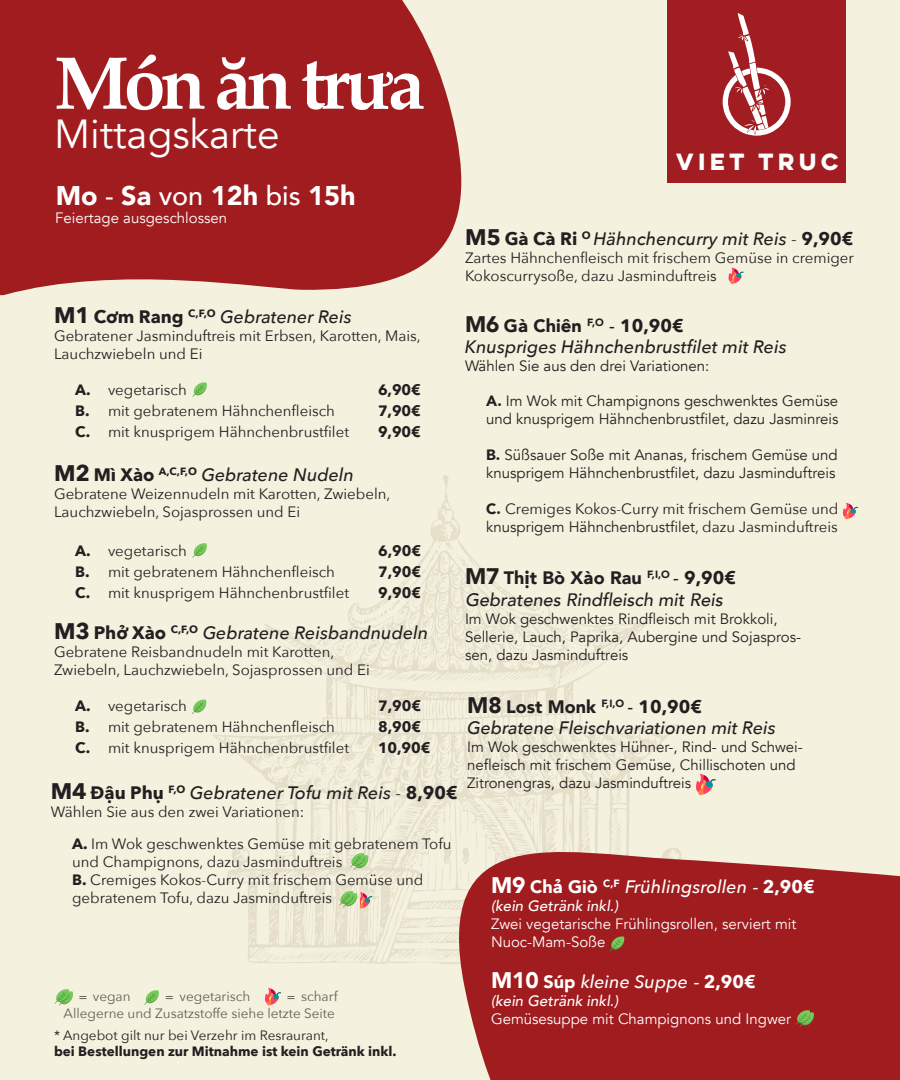
<style>
.page{position:relative;width:900px;height:1080px;background:#f4f1df}
.page>*{position:absolute;margin:0;border:0;box-sizing:border-box;transform-origin:0 0}
.t1{font:700 75px "Palatino";letter-spacing:-.07em;color:#fff}
.t2{font:40.5px "Avenir";color:#fff}
.t3{font:900 27px "Avenir";color:#fff}
.t4{font:700 21px "Lulo Clean W01 One";color:#fff}
.t5{font:italic 500 18px "Avenir Next";color:#231f20}
.t6{font:italic 500 18px "Avenir Next";color:#fff}
.t7{font:900 18px "Avenir";color:#231f20}
.t8{font:italic 500 18px "Avenir";color:#231f20}
.t9{font:700 18px "Avenir Next";color:#231f20}
.t10{font:15px/18px "Avenir Next";color:#231f20}
.t11{font:15px/18px "Avenir";color:#231f20}
.t12{font:15px/18px "Avenir";color:#fff}
.t13{font:700 15px "Avenir Next";color:#231f20}
.t14{font:italic 500 15px "Avenir";color:#fff}
.t15{font:13.5px/17.4px "Avenir Next";color:#231f20;text-align:right}
.t16{font:700 13.5px "Avenir Next";color:#231f20}
.s1{font-weight:500}
.s2{font-weight:700;font-style:normal;font-size:22.5px}
.s3{font-weight:700;font-style:normal}
.s4{font-weight:400;font-style:normal}
.s5{font-family:"Avenir"}
.s6{font-weight:700}
.s7{font-family:"Avenir";font-weight:900;font-size:22.5px}
.s8{font-family:"Avenir";font-weight:900}
.s9{font-family:"Avenir";font-weight:500}
.s10{font-weight:900}
.s11{font-family:"Avenir Next"}
.s12{font-size:22.5px}
.s13{font-family:"Avenir Next";font-weight:700}
.s14{font-family:"Avenir";font-weight:900;font-style:normal;font-size:22.5px}
.s15{font-family:"Avenir";font-weight:900;font-style:normal}
</style>
<div class="page">
<div style="left:667px;top:0;width:179px;height:183px;background:#a11d21"></div>
<svg style="left:723px;top:13px;width:68px;height:123px"></svg>
<img style="left:213px;top:476px;width:466px;height:488px">
<svg style="left:0;top:0;width:462px;height:296px;background:#a62c2e"></svg>
<svg style="left:192px;top:382px;width:15px;height:15px"></svg>
<svg style="left:192px;top:543px;width:15px;height:15px"></svg>
<svg style="left:192px;top:700px;width:14px;height:14px"></svg>
<svg style="left:348px;top:853px;width:22px;height:17px"></svg>
<svg style="left:339px;top:891px;width:33px;height:18px"></svg>
<svg style="left:729px;top:267px;width:15px;height:17px"></svg>
<svg style="left:696px;top:774px;width:20px;height:21px"></svg>
<svg style="left:430px;top:818px;width:470px;height:262px;fill:#a01c1f"></svg>
<svg style="left:796px;top:1010px;width:18px;height:17px"></svg>
<svg style="left:610px;top:936px;width:14px;height:15px"></svg>
<svg style="left:265px;top:988px;width:16px;height:18px"></svg>
<svg style="left:843px;top:503px;width:15px;height:16px"></svg>
<svg style="left:55px;top:989px;width:18px;height:17px"></svg>
<svg style="left:144px;top:990px;width:15px;height:15px"></svg>
<p class="t1" style="left:54px;top:19px;width:373px">Món ăn trưa</p>
<p class="t2" style="left:54px;top:109px;width:227px">Mittagskarte</p>
<p class="t3" style="left:56px;top:172px;width:301px">Mo <span class="s1">-</span> Sa <span class="s1">von</span> 12h <span class="s1">bis</span> 15h</p>
<p class="t12" style="left:55px;top:209px;width:173px">Feiertage ausgeschlossen</p>
<h3 class="t4" style="left:676px;top:146px;width:168px">VIET TRUC</h3>
<p class="t5" style="left:465px;top:223px;width:390px"><span class="s2">M5</span> <span class="s3">Gà Cà Ri</span> <sup>O</sup> Hähnchencurry mit Reis <span class="s4">-</span> <span class="s3">9,90€</span></p>
<p class="t10" style="left:465px;top:248px;width:390px">Zartes Hähnchenfleisch mit frischem Gemüse in cremiger<br>Kokoscurrysoße, dazu Jasminduftrei<span class="s5">s</span></p>
<p class="t5" style="left:54px;top:301px;width:299px"><span class="s2">M1</span> <span class="s3">Cơm Rang</span> <sup>C,F,O</sup> Gebratener Reis</p>
<p class="t10" style="left:54px;top:326px;width:368px">Gebratener Jasminduftreis mit Erbsen, Karotten, Mais,<br>Lauchzwiebeln und Ei</p>
<p class="t10" style="left:75px;top:380px;width:113px"><span class="s6">A.</span> vegetarisch</p>
<p class="t13" style="left:378px;top:376px;width:44px">6,90€</p>
<p class="t10" style="left:75px;top:401px;width:261px"><span class="s6">B.</span> mit gebratenem Hähnchenfleisch</p>
<p class="t13" style="left:378px;top:397px;width:44px">7,90€</p>
<p class="t10" style="left:75px;top:422px;width:275px"><span class="s6">C.</span> mit knusprigem Hähnchenbrustfilet</p>
<p class="t13" style="left:378px;top:418px;width:44px">9,90€</p>
<p class="t5" style="left:54px;top:459px;width:302px"><span class="s2">M2</span> <span class="s3">Mì Xào</span> <sup>A,C,F,O</sup> Gebratene Nudeln</p>
<p class="t10" style="left:54px;top:484px;width:338px">Gebratene Weizennudeln mit Karotten, Zwiebeln,<br>Lauchzwiebeln, Sojasprossen und Ei</p>
<p class="t10" style="left:75px;top:541px;width:113px"><span class="s6">A.</span> vegetarisch</p>
<p class="t13" style="left:378px;top:538px;width:45px">6,90€</p>
<p class="t10" style="left:75px;top:562px;width:261px"><span class="s6">B.</span> mit gebratenem Hähnchenfleisch</p>
<p class="t13" style="left:378px;top:559px;width:45px">7,90€</p>
<p class="t10" style="left:75px;top:583px;width:275px"><span class="s6">C.</span> mit knusprigem Hähnchenbrustfilet</p>
<p class="t13" style="left:378px;top:580px;width:45px">9,90€</p>
<p class="t9" style="left:465px;top:310px;width:220px"><span class="s7">M6</span> <span class="s8">G</span>à <span class="s8">Chi</span>ê<span class="s8">n</span> <sup>F,O</sup> <span class="s9">-</span> 10,90€</p>
<p class="t5" style="left:465px;top:332px;width:323px">Knuspriges Hähnchenbrustfilet mit Reis</p>
<p class="t11" style="left:465px;top:357px;width:246px">Wählen Sie aus den drei Variationen:</p>
<p class="t11" style="left:486px;top:392px;width:354px"><span class="s10">A.</span> Im Wok mit Champignons geschwenktes Gemüse und knusprigem Hähnchenbrustfilet, dazu Jasminreis</p>
<p class="t11" style="left:486px;top:446px;width:353px"><span class="s10">B.</span> Süßsauer Soße mit Ananas, frischem Gemüse und</p>
<p class="t11" style="left:486px;top:464px;width:351px">knusprigem Hähnchenbrustfilet, dazu Jasminduftreis</p>
<p class="t10" style="left:486px;top:499px;width:354px"><span class="s8">C.</span> Cremiges Kokos-Curry mit frischem Gemüse und</p>
<p class="t11" style="left:486px;top:518px;width:353px">knusprigem Hähnchenbrustfilet<span class="s11">, dazu Jasminduftreis</span></p>
<p class="t7" style="left:465px;top:562px;width:273px"><span class="s12">M7</span> Th<span class="s13">ị</span>t Bò X<span class="s13">à</span>o Rau <sup>F,I,O</sup> <span class="s1">-</span> <span class="s13">9,90€</span></p>
<p class="t8" style="left:465px;top:589px;width:259px">Gebratenes Rindfleisch mit Reis</p>
<p class="t11" style="left:465px;top:610px;width:338px">Im Wok geschwenktes Rindfleisch mit Brokkoli,<br>Sellerie, Lauch, Paprika, Aubergine und Sojaspros&shy;sen, dazu Jasminduftreis</p>
<p class="t5" style="left:54px;top:618px;width:376px"><span class="s2">M3</span> <span class="s3">Phở Xào</span> <sup>C,F,O</sup> Gebratene Reisbandnudeln</p>
<p class="t10" style="left:54px;top:642px;width:282px">Gebratene Reisbandnudeln mit Karotten,</p>
<p class="t10" style="left:54px;top:660px;width:317px">Zwiebeln, Lauchzwiebeln, Sojasprossen und Ei</p>
<p class="t10" style="left:75px;top:696px;width:113px"><span class="s6">A.</span> vegetarisch</p>
<p class="t13" style="left:378px;top:693px;width:45px">7,90€</p>
<p class="t10" style="left:75px;top:717px;width:261px"><span class="s6">B.</span> mit gebratenem Hähnchenfleisch</p>
<p class="t13" style="left:378px;top:714px;width:45px">8,90€</p>
<p class="t10" style="left:75px;top:738px;width:275px"><span class="s6">C.</span> mit knusprigem Hähnchenbrustfilet</p>
<p class="t13" style="left:378px;top:735px;width:54px">10,90€</p>
<p class="t5" style="left:51px;top:777px;width:409px"><span class="s2">M4</span> <span class="s3">Đậu Phụ</span> <sup>F,O</sup> Gebratener Tofu mit Reis <span class="s4">-</span> <span class="s3">8,90€</span></p>
<p class="t10" style="left:51px;top:802px;width:255px">Wählen Sie aus den zwei Variationen:</p>
<p class="t10" style="left:72px;top:834px;width:381px"><span class="s6">A.</span> Im Wok geschwenktes Gemüse mit gebratenem Tofu und Champignons, dazu Jasminduftreis</p>
<p class="t10" style="left:72px;top:870px;width:353px"><span class="s6">B.</span> Cremiges Kokos-Curry mit frischem Gemüse und</p>
<p class="t10" style="left:72px;top:888px;width:262px">gebratenem Tofu, dazu Jasminduftreis</p>
<p class="t7" style="left:467px;top:691px;width:236px"><span class="s12">M8</span> Lost Monk <sup>F,I,O</sup> <span class="s1">-</span> <span class="s13">10,90€</span></p>
<p class="t5" style="left:467px;top:713px;width:310px">Gebratene Fleischvariationen mit Reis</p>
<p class="t11" style="left:467px;top:738px;width:337px">Im Wok geschwenktes Hühner-, Rind- und Schwei&shy;nefleisch mit frischem Gemüse, Chillischoten und<br>Zitronengras, dazu Jasminduftreis</p>
<p class="t6" style="left:491px;top:871px;width:325px"><span class="s14">M9</span> <span class="s15">Ch</span><span class="s3">ả</span> <span class="s15">Giò</span> <sup>C,F</sup> Frühlingsrollen <span class="s5">-</span> <span class="s3">2,90€</span></p>
<p class="t14" style="left:491px;top:897px;width:129px">(kein Getränk inkl.)</p>
<p class="t12" style="left:491px;top:915px;width:307px">Zwei vegetarische Frühlingsrollen, serviert mit<br>Nuoc-Mam-Soße</p>
<p class="t15" style="left:64px;top:987px;width:276px">scharf<br>Allegerne und Zusatzstoffe siehe letzte Seite</p>
<p class="t15" style="left:93px;top:987px;width:39px">vegan</p>
<p class="t15" style="left:180px;top:987px;width:72px">vegetarisch</p>
<p class="t15" style="left:54px;top:1026px;width:276px">* Angebot gilt nur bei Verzehr im Resraurant,</p>
<p class="t16" style="left:54px;top:1039px;width:344px">bei Bestellungen zur Mitnahme ist kein Getränk inkl.</p>
<p class="t6" style="left:491px;top:966px;width:266px"><span class="s14">M10</span> <span class="s15">Súp</span> kleine Suppe <span class="s5">-</span> <span class="s3">2,90€</span></p>
<p class="t14" style="left:491px;top:992px;width:129px">(kein Getränk inkl.)</p>
<p class="t12" style="left:491px;top:1010px;width:302px">Gemüsesuppe mit Champignons und Ingwer</p>
</div>
